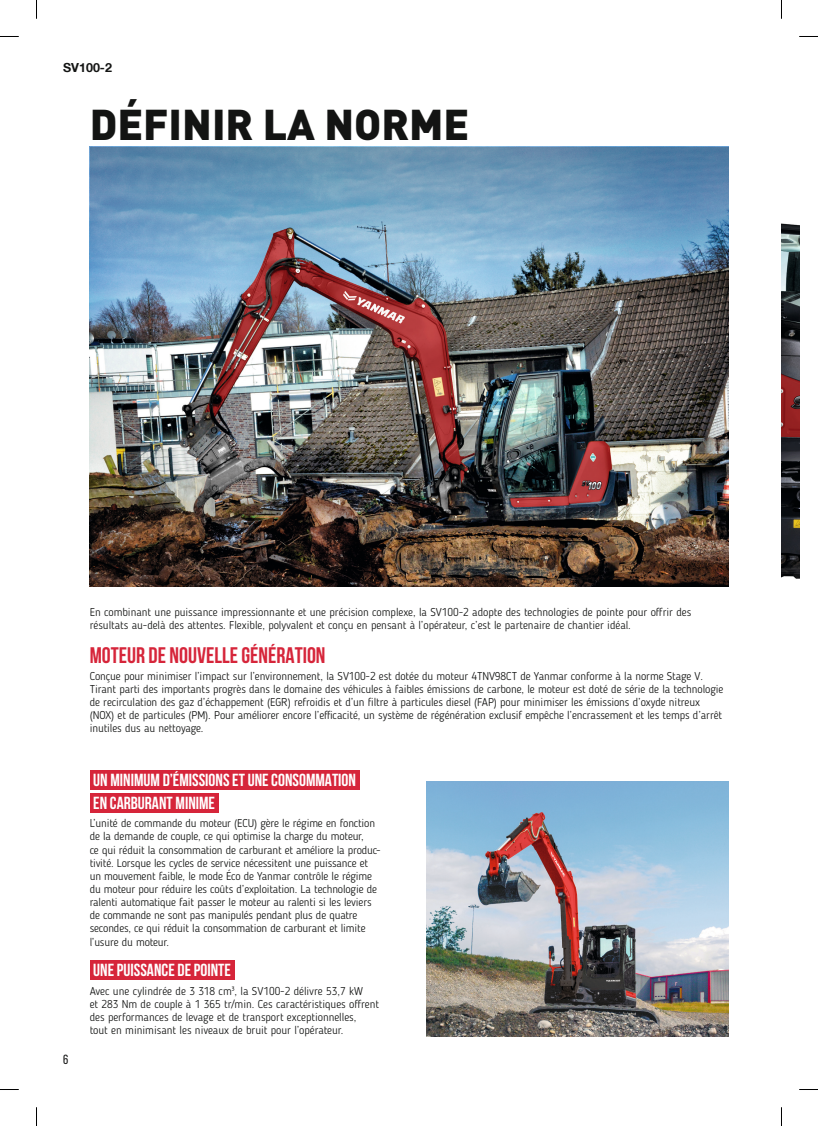
<style>
.page{position:relative;width:818px;height:1126px;background:#fff}
.page>*{position:absolute;margin:0;border:0;box-sizing:border-box;transform-origin:0 0}
.t1{font:900 42.5px "DINOT";color:#131413}
.t2{font:700 22.5px "Bebas Neue";color:#d6253a}
.t3{font:700 17.5px/22.9px "Bebas Neue";color:#fff}
.t4{font:13.25px "Bebas Neue";color:#131413}
.t5{font:700 12.5px "Helvetica Neue LT Com";color:#131413}
.t6{font:300 11.25px/13.1px "Blogger Sans";letter-spacing:-.005em;color:#131413}
</style>
<div class="page">
<img style="left:90px;top:271px;width:637px;height:315px">
<img style="left:781px;top:223px;width:17px;height:356px">
<img style="left:426px;top:781px;width:301px;height:255px">
<svg style="left:90px;top:147px;width:637px;height:124px;background:#719cbd"></svg>
<div style="left:90px;top:770px;width:269px;height:19px;background:#d6253a"></div>
<div style="left:90px;top:793px;width:128px;height:19px;background:#d6253a"></div>
<div style="left:90px;top:960px;width:144px;height:19px;background:#d6253a"></div>
<svg style="left:0;top:36px;width:19px;height:1px"></svg>
<svg style="left:799px;top:36px;width:18px;height:1px"></svg>
<svg style="left:0;top:1089px;width:19px;height:1px"></svg>
<svg style="left:799px;top:1089px;width:18px;height:1px"></svg>
<svg style="left:36px;top:0;width:1px;height:19px"></svg>
<svg style="left:36px;top:1107px;width:1px;height:18px"></svg>
<p class="t5" style="left:63px;top:60px;width:50px">SV100-2</p>
<h1 class="t1" style="left:90px;top:96px;width:381px">DÉFINIR LA NORME</h1>
<p class="t4" style="left:63px;top:1052px;width:7px">6</p>
<p class="t6" style="left:90px;top:605px;width:602px">En combinant une puissance impressionnante et une précision complexe, la SV100-2 adopte des technologies de pointe pour offrir des résultats au-delà des attentes. Flexible, polyvalent et conçu en pensant à l’opérateur, c’est le partenaire de chantier idéal.</p>
<h2 class="t2" style="left:90px;top:643px;width:237px">MOTEUR DE NOUVELLE GÉNÉRATION</h2>
<p class="t6" style="left:90px;top:669px;width:634px">Conçue pour minimiser l’impact sur l’environnement, la SV100-2 est dotée du moteur 4TNV98CT de Yanmar conforme à la norme Stage V.<br>Tirant parti des importants progrès dans le domaine des véhicules à faibles émissions de carbone, le moteur est doté de série de la technologie de recirculation des gaz d’échappement (EGR) refroidis et d’un filtre à particules diesel (FAP) pour minimiser les émissions d’oxyde nitreux (NOX) et de particules (PM). Pour améliorer encore l’efficacité, un système de régénération exclusif empêche l’encrassement et les temps d’arrêt inutiles dus au nettoyage.</p>
<h3 class="t3" style="left:93px;top:768px;width:264px">UN MINIMUM D’ÉMISSIONS ET UNE CONSOMMATION<br>EN CARBURANT MINIME</h3>
<p class="t6" style="left:90px;top:816px;width:292px">L’unité de commande du moteur (ECU) gère le régime en fonction de la demande de couple, ce qui optimise la charge du moteur,<br>ce qui réduit la consommation de carburant et améliore la produc&shy;tivité. Lorsque les cycles de service nécessitent une puissance et un mouvement faible, le mode Éco de Yanmar contrôle le régime du moteur pour réduire les coûts d’exploitation. La technologie de ralenti automatique fait passer le moteur au ralenti si les leviers de commande ne sont pas manipulés pendant plus de quatre secondes, ce qui réduit la consommation de carburant et limite l’usure du moteur.</p>
<h3 class="t3" style="left:93px;top:958px;width:139px">UNE PUISSANCE DE POINTE</h3>
<p class="t6" style="left:90px;top:984px;width:291px">Avec une cylindrée de 3 318 cm³, la SV100-2 délivre 53,7 kW<br>et 283 Nm de couple à 1 365 tr/min. Ces caractéristiques offrent des performances de levage et de transport exceptionnelles,<br>tout en minimisant les niveaux de bruit pour l’opérateur.</p>
</div>
